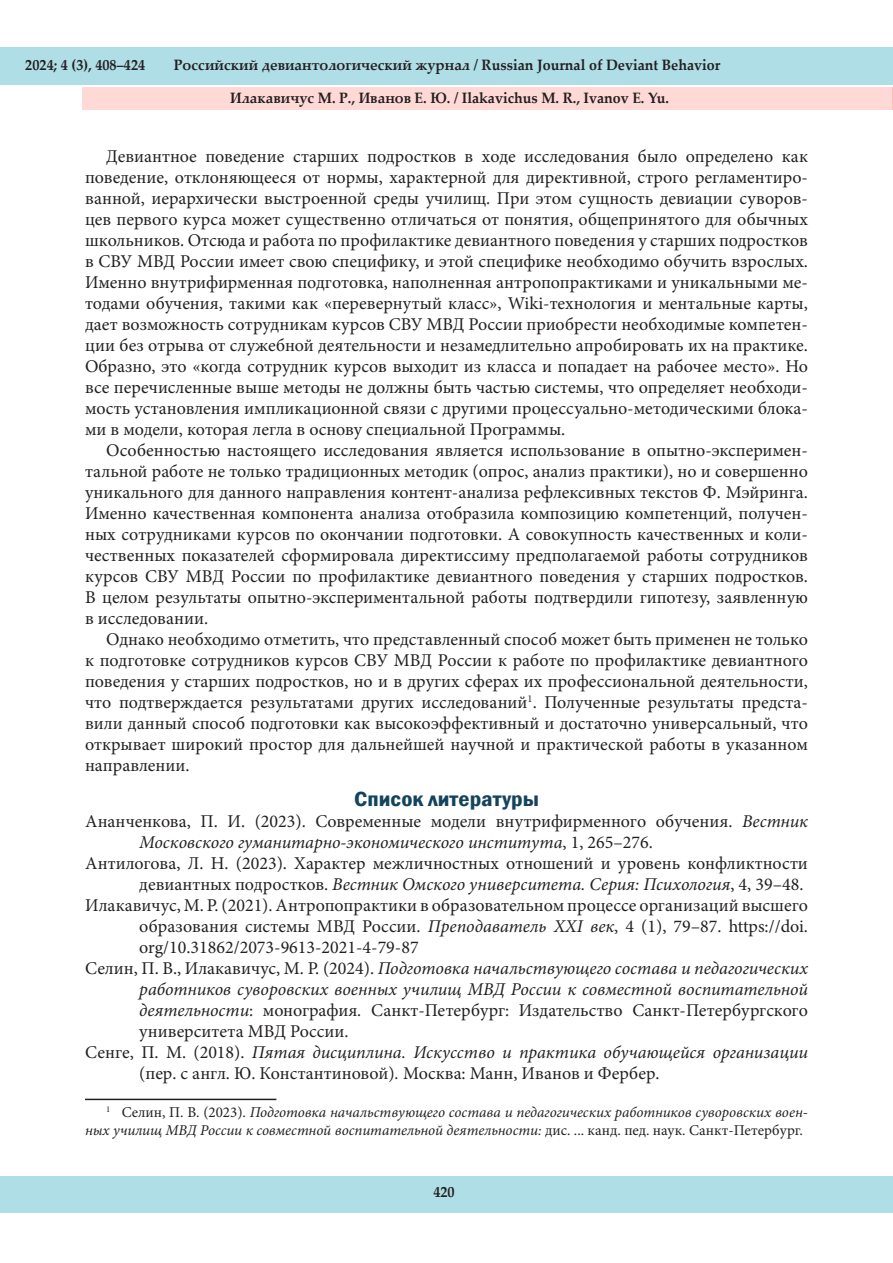
<style>
.page{position:relative;width:893px;height:1263px;background:#fff}
.page>*{position:absolute;margin:0;border:0;box-sizing:border-box;transform-origin:0 0}
.Текст_статьи{font:600 condensed 21px "Franklin Gothic";color:#14435d;scale:1.15 1}
.Текст_статьи-2{font:18px/21px "Minion Pro";color:#231f20;text-align:justify}
.список_литературы{font:18px/21px "Minion Pro";color:#231f20}
.список_литературы-2{font:italic 18px/21px "Minion Pro";letter-spacing:-.005em;color:#231f20;text-align:justify}
.текст_сноски{font:italic 15px/18px "Minion Pro";color:#231f20}
.t1{font:700 15px "Palatino Linotype";color:#231f20;scale:.95 1}
.s1{font-style:italic}
.s2{font-style:normal}
</style>
<div class="page">
<div style="left:0;top:48px;width:893px;height:37px;background:#afdee6"></div>
<div style="left:0;top:1176px;width:892px;height:37px;background:#afdee6"></div>
<hr style="left:85px;top:1099px;width:191px;height:1px;background:#231f20">
<div style="left:82px;top:88px;width:811px;height:22px;background:#ffd9d5"></div>
<svg style="left:892px;top:88px;width:1px;height:22px"></svg>
<p class="t1" style="left:25px;top:55px;width:128px">2024; 4 (3), 408–424</p>
<p class="t1" style="left:174px;top:54px;width:577px">Российский девиантологический журнал / Russian Journal of Deviant Behavior</p>
<p class="t1" style="left:230px;top:87px;width:464px">Илакавичус М. Р., Иванов Е. Ю. / Ilakavichus M. R., Ivanov E. Yu.</p>
<p class="Текст_статьи-2" style="left:85px;top:146px;width:724px;text-indent:21px">Девиантное поведение старших подростков в ходе исследования было определено как поведение, отклоняющееся от нормы, характерной для директивной, строго регламентиро&shy;ванной, иерархически выстроенной среды училищ. При этом сущность девиации суворов&shy;цев первого курса может существенно отличаться от понятия, общепринятого для обычных школьников. Отсюда и работа по профилактике девиантного поведения у старших подростков в СВУ МВД России имеет свою специфику, и этой специфике необходимо обучить взрослых.<br>Именно внутрифирменная подготовка, наполненная антропопрактиками и уникальными ме&shy;тодами обучения, такими как «перевернутый класс», Wiki-технология и ментальные карты, дает возможность сотрудникам курсов СВУ МВД России приобрести необходимые компетен&shy;ции без отрыва от служебной деятельности и незамедлительно апробировать их на практике.<br>Образно, это «когда сотрудник курсов выходит из класса и попадает на рабочее место». Но все перечисленные выше методы не должны быть частью системы, что определяет необходи&shy;мость установления импликационной связи с другими процессуально-методическими блока&shy;ми в модели, которая легла в основу специальной Программы.</p>
<p class="Текст_статьи-2" style="left:85px;top:440px;width:724px;text-indent:21px">Особенностью настоящего исследования является использование в опытно-эксперимен&shy;тальной работе не только традиционных методик (опрос, анализ практики), но и совершенно уникального для данного направления контент-анализа рефлексивных текстов Ф. Мэйринга.<br>Именно качественная компонента анализа отобразила композицию компетенций, получен&shy;ных сотрудниками курсов по окончании подготовки. А совокупность качественных и коли&shy;чественных показателей сформировала директиссиму предполагаемой работы сотрудников курсов СВУ МВД России по профилактике девиантного поведения у старших подростков.<br>В целом результаты опытно-экспериментальной работы подтвердили гипотезу, заявленную в исследовании.</p>
<p class="Текст_статьи-2" style="left:85px;top:629px;width:724px;text-indent:21px">Однако необходимо отметить, что представленный способ может быть применен не только к подготовке сотрудников курсов СВУ МВД России к работе по профилактике девиантного поведения у старших подростков, но и в других сферах их профессиональной деятельности, что подтверждается результатами других исследований<sup>1</sup>. Полученные результаты предста&shy;вили данный способ подготовки как высокоэффективный и достаточно универсальный, что открывает широкий простор для дальнейшей научной и практической работы в указанном направлении.</p>
<p class="Текст_статьи" style="left:354px;top:785px;width:162px">Список литературы</p>
<p class="список_литературы" style="left:139px;top:810px;width:670px;text-indent:-54px">Ананченкова, П. И. (2023). Современные модели внутрифирменного обучения. <span class="s1">Вестник<br>Московского гуманитарно-экономического института</span>, 1, 265–276.</p>
<p class="список_литературы" style="left:85px;top:852px;width:724px;text-align:right">Антилогова, Л. Н. (2023). Характер межличностных отношений и уровень конфликтности девиантных подростков. <span class="s1">Вестник Омского университета. Серия: Психология</span>, 4, 39–48.</p>
<p class="список_литературы" style="left:139px;top:894px;width:670px;text-align:justify;text-indent:-54px">Илакавичус, М. Р. (2021). Антропопрактики в образовательном процессе организаций высшего образования системы МВД России. <span class="s1">Преподаватель XXI век</span>, 4 (1), 79–87. https://doi. org/10.31862/2073-9613-2021-4-79-87</p>
<p class="список_литературы-2" style="left:139px;top:957px;width:670px;text-indent:-54px"><span class="s2">Селин, П. В., Илакавичус, М. Р. (2024).</span> Подготовка начальствующего состава и педагогических работников суворовских военных училищ МВД России к совместной воспитательной деятельности<span class="s2">: монография</span>. <span class="s2">Санкт-Петербург: Издательство Санкт-Петербургского университета МВД России.</span></p>
<p class="список_литературы" style="left:139px;top:1041px;width:670px;text-indent:-54px">Сенге, П. М. (2018). <span class="s1">Пятая дисциплина. Искусство и практика обучающейся организации </span>(пер. с англ. Ю. Константиновой)<span class="s1">.</span> Москва: Манн, Иванов и Фербер.</p>
<p class="текст_сноски" style="left:85px;top:1103px;width:724px;text-indent:21px"><sup>1</sup> <span class="s2">Селин, П. В. (2023).</span> Подготовка начальствующего состава и педагогических работников суворовских воен&shy;ных училищ МВД России к совместной воспитательной деятельности: <span class="s2">дис. ... канд. пед. наук. Санкт-Петербург.</span></p>
<p class="t1" style="left:433px;top:1181px;width:24px">420</p>
</div>
